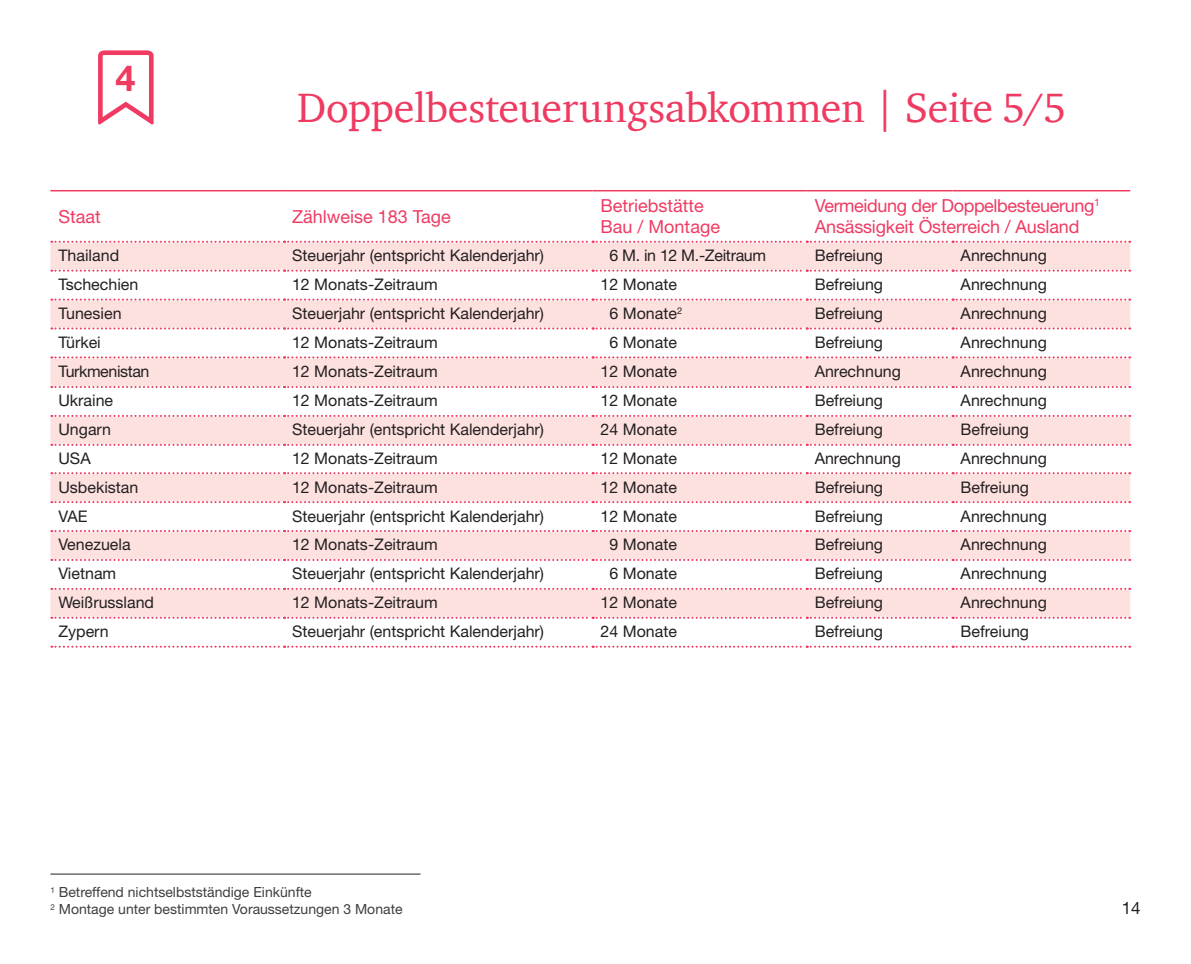
<style>
.page{position:relative;width:1191px;height:964px;background:#fff}
.page>*{position:absolute;margin:0;border:0;box-sizing:border-box;transform-origin:0 0}
.Outcome_Head_3{font:42px "ITC Charter Com";letter-spacing:-.01em;color:#ef3b62}
.t1{font:700 36px "Helvetica Neue LT Pro";color:#ef3b62}
.t2{font:18px/21.6px "Helvetica Neue LT Pro";letter-spacing:-.01em;color:#ef3b62}
.t3{font:17px "Helvetica Neue LT Pro";color:#231f20}
.t4{font:16px "Helvetica Neue LT Pro";color:#231f20}
.t5{font:16px "Helvetica Neue LT Pro";letter-spacing:-.02em;color:#231f20}
.t6{font:16px "Helvetica Neue LT Pro";letter-spacing:-.025em;color:#231f20}
.t7{font:14px "Helvetica Neue LT Pro";color:#3e3e3f}
</style>
<div class="page">
<svg style="left:50px;top:242px;width:1080px;height:376px;fill:#fce1df"></svg>
<svg style="left:51px;top:241px;width:1079px;height:2px"></svg>
<svg style="left:51px;top:270px;width:1079px;height:2px"></svg>
<svg style="left:51px;top:299px;width:1079px;height:2px"></svg>
<svg style="left:51px;top:327px;width:1079px;height:2px"></svg>
<svg style="left:51px;top:356px;width:1079px;height:2px"></svg>
<svg style="left:51px;top:386px;width:1079px;height:2px"></svg>
<svg style="left:51px;top:415px;width:1079px;height:2px"></svg>
<svg style="left:51px;top:444px;width:1079px;height:2px"></svg>
<svg style="left:51px;top:472px;width:1079px;height:2px"></svg>
<svg style="left:51px;top:501px;width:1079px;height:2px"></svg>
<svg style="left:51px;top:530px;width:1079px;height:2px"></svg>
<svg style="left:51px;top:559px;width:1079px;height:2px"></svg>
<svg style="left:51px;top:588px;width:1079px;height:2px"></svg>
<svg style="left:51px;top:617px;width:1079px;height:2px"></svg>
<svg style="left:51px;top:646px;width:1079px;height:2px"></svg>
<hr style="left:50px;top:190px;width:234px;height:1px;background:#ef3b62">
<hr style="left:284px;top:190px;width:308px;height:1px;background:#ef3b62">
<hr style="left:592px;top:190px;width:214px;height:1px;background:#ef3b62">
<hr style="left:806px;top:190px;width:146px;height:1px;background:#ef3b62">
<hr style="left:952px;top:190px;width:178px;height:1px;background:#ef3b62">
<svg style="left:98px;top:50px;width:56px;height:74px"></svg>
<hr style="left:50px;top:874px;width:370px;height:1px;background:#231f20">
<p class="t1" style="left:116px;top:56px;width:22px">4</p>
<p class="Outcome_Head_3" style="left:297px;top:82px;width:771px">Doppelbesteuerungsabkommen | Seite 5/5</p>
<p class="t2" style="left:58px;top:205px;width:44px">Staat</p>
<p class="t2" style="left:292px;top:205px;width:160px">Zählweise 183 Tage</p>
<p class="t2" style="left:600px;top:194px;width:121px">Betriebstätte<br>Bau / Montage</p>
<p class="t2" style="left:814px;top:194px;width:287px">Vermeidung der Doppelbesteuerung<sup>1<br></sup>Ansässigkeit Österreich / Ausland</p>
<p class="t4" style="left:58px;top:246px;width:62px">Thailand</p>
<p class="t4" style="left:292px;top:246px;width:253px">Steuerjahr (entspricht Kalenderjahr)</p>
<p class="t5" style="left:609px;top:246px;width:158px">6 M. in 12 M.-Zeitraum</p>
<p class="t4" style="left:814px;top:246px;width:70px">Befreiung</p>
<p class="t4" style="left:960px;top:246px;width:88px">Anrechnung</p>
<p class="t4" style="left:58px;top:275px;width:82px">Tschechien</p>
<p class="t4" style="left:292px;top:275px;width:147px">12 Monats-Zeitraum</p>
<p class="t4" style="left:600px;top:275px;width:78px">12 Monate</p>
<p class="t4" style="left:814px;top:275px;width:70px">Befreiung</p>
<p class="t4" style="left:960px;top:275px;width:88px">Anrechnung</p>
<p class="t4" style="left:58px;top:304px;width:65px">Tunesien</p>
<p class="t4" style="left:292px;top:304px;width:253px">Steuerjahr (entspricht Kalenderjahr)</p>
<p class="t4" style="left:609px;top:304px;width:74px">6 Monate<sup>2</sup></p>
<p class="t4" style="left:814px;top:304px;width:70px">Befreiung</p>
<p class="t4" style="left:960px;top:304px;width:88px">Anrechnung</p>
<p class="t4" style="left:58px;top:333px;width:44px">Türkei</p>
<p class="t4" style="left:292px;top:333px;width:147px">12 Monats-Zeitraum</p>
<p class="t4" style="left:609px;top:333px;width:69px">6 Monate</p>
<p class="t4" style="left:814px;top:333px;width:70px">Befreiung</p>
<p class="t4" style="left:960px;top:333px;width:88px">Anrechnung</p>
<p class="t6" style="left:58px;top:362px;width:93px">Turkmenistan</p>
<p class="t4" style="left:292px;top:362px;width:147px">12 Monats-Zeitraum</p>
<p class="t4" style="left:600px;top:362px;width:78px">12 Monate</p>
<p class="t4" style="left:814px;top:362px;width:88px">Anrechnung</p>
<p class="t4" style="left:960px;top:362px;width:88px">Anrechnung</p>
<p class="t4" style="left:58px;top:391px;width:56px">Ukraine</p>
<p class="t4" style="left:292px;top:391px;width:147px">12 Monats-Zeitraum</p>
<p class="t4" style="left:600px;top:391px;width:78px">12 Monate</p>
<p class="t4" style="left:814px;top:391px;width:70px">Befreiung</p>
<p class="t4" style="left:960px;top:391px;width:88px">Anrechnung</p>
<p class="t4" style="left:58px;top:420px;width:54px">Ungarn</p>
<p class="t4" style="left:292px;top:420px;width:253px">Steuerjahr (entspricht Kalenderjahr)</p>
<p class="t4" style="left:600px;top:420px;width:78px">24 Monate</p>
<p class="t4" style="left:814px;top:420px;width:70px">Befreiung</p>
<p class="t4" style="left:960px;top:420px;width:70px">Befreiung</p>
<p class="t4" style="left:58px;top:449px;width:34px">USA</p>
<p class="t4" style="left:292px;top:449px;width:147px">12 Monats-Zeitraum</p>
<p class="t4" style="left:600px;top:449px;width:78px">12 Monate</p>
<p class="t4" style="left:814px;top:449px;width:88px">Anrechnung</p>
<p class="t4" style="left:960px;top:449px;width:88px">Anrechnung</p>
<p class="t4" style="left:58px;top:477px;width:82px">Usbekistan</p>
<p class="t4" style="left:292px;top:477px;width:147px">12 Monats-Zeitraum</p>
<p class="t4" style="left:600px;top:477px;width:78px">12 Monate</p>
<p class="t4" style="left:814px;top:477px;width:70px">Befreiung</p>
<p class="t4" style="left:960px;top:477px;width:70px">Befreiung</p>
<p class="t4" style="left:58px;top:506px;width:31px">VAE</p>
<p class="t4" style="left:292px;top:506px;width:253px">Steuerjahr (entspricht Kalenderjahr)</p>
<p class="t4" style="left:600px;top:506px;width:78px">12 Monate</p>
<p class="t4" style="left:814px;top:506px;width:70px">Befreiung</p>
<p class="t4" style="left:960px;top:506px;width:88px">Anrechnung</p>
<p class="t4" style="left:58px;top:535px;width:74px">Venezuela</p>
<p class="t4" style="left:292px;top:535px;width:147px">12 Monats-Zeitraum</p>
<p class="t4" style="left:609px;top:535px;width:69px">9 Monate</p>
<p class="t4" style="left:814px;top:535px;width:70px">Befreiung</p>
<p class="t4" style="left:960px;top:535px;width:88px">Anrechnung</p>
<p class="t4" style="left:58px;top:564px;width:59px">Vietnam</p>
<p class="t4" style="left:292px;top:564px;width:253px">Steuerjahr (entspricht Kalenderjahr)</p>
<p class="t4" style="left:609px;top:564px;width:69px">6 Monate</p>
<p class="t4" style="left:814px;top:564px;width:70px">Befreiung</p>
<p class="t4" style="left:960px;top:564px;width:88px">Anrechnung</p>
<p class="t4" style="left:58px;top:593px;width:97px">Weißrussland</p>
<p class="t4" style="left:292px;top:593px;width:147px">12 Monats-Zeitraum</p>
<p class="t4" style="left:600px;top:593px;width:78px">12 Monate</p>
<p class="t4" style="left:814px;top:593px;width:70px">Befreiung</p>
<p class="t4" style="left:960px;top:593px;width:88px">Anrechnung</p>
<p class="t4" style="left:58px;top:622px;width:52px">Zypern</p>
<p class="t4" style="left:292px;top:622px;width:253px">Steuerjahr (entspricht Kalenderjahr)</p>
<p class="t4" style="left:600px;top:622px;width:78px">24 Monate</p>
<p class="t4" style="left:814px;top:622px;width:70px">Befreiung</p>
<p class="t4" style="left:960px;top:622px;width:70px">Befreiung</p>
<p class="t7" style="left:50px;top:884px;width:263px"><sup>1</sup> Betreffend nichtselbstständige Einkünfte</p>
<p class="t7" style="left:50px;top:901px;width:354px"><sup>2</sup> Montage unter bestimmten Voraussetzungen 3 Monate</p>
<p class="t3" style="left:1121px;top:897px;width:20px">14</p>
</div>
